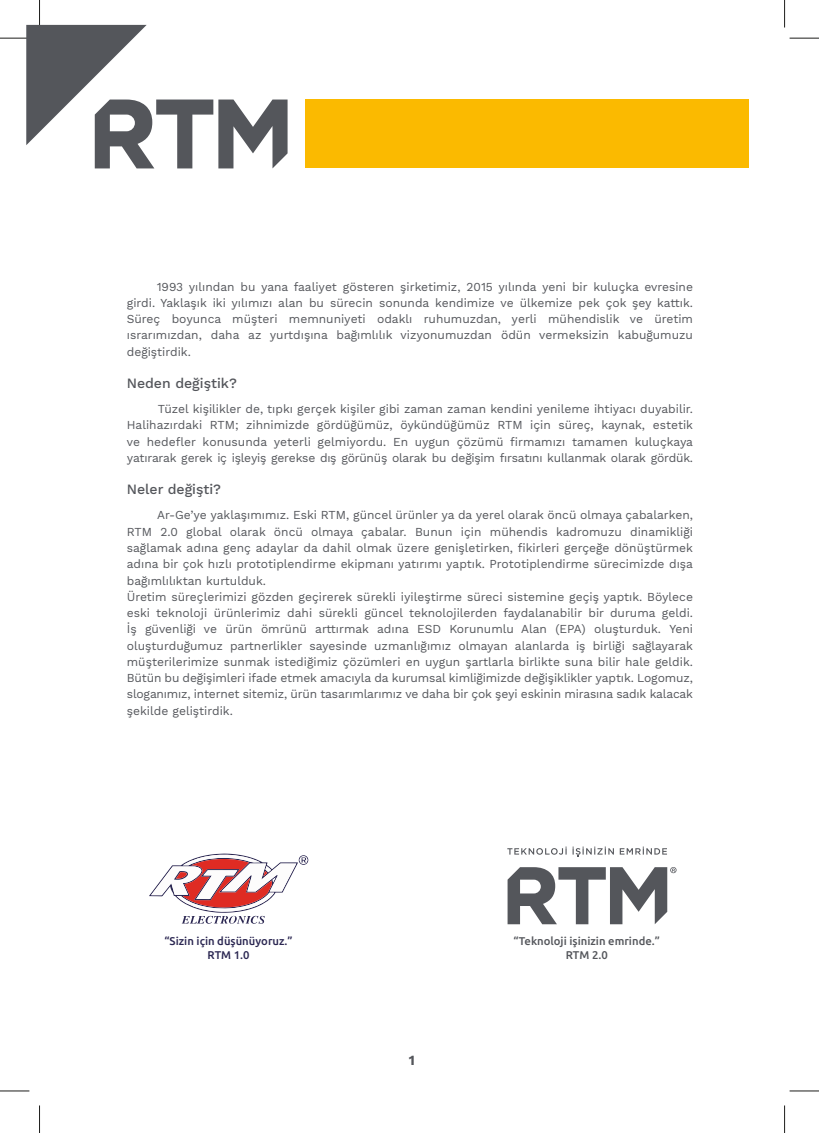
<style>
.page{position:relative;width:819px;height:1133px;background:#fff}
.page>*{position:absolute;margin:0;border:0;box-sizing:border-box;transform-origin:0 0}
.t1{font:500 14px "Work Sans";color:#54565b}
.t2{font:700 13.75px "Work Sans";color:#54565b}
.t3{font:12px/16.2px "Work Sans";color:#54565b;text-align:justify}
.t4{font:500 11.25px/13.5px "Ubuntu";color:#54565b;text-align:center}
.t5{font:500 11.25px/13.5px "Ubuntu";color:#2b2752;text-align:center}
</style>
<div class="page">
<svg style="left:39px;top:1105px;width:1px;height:27px"></svg>
<svg style="left:789px;top:38px;width:29px;height:1px"></svg>
<svg style="left:0;top:1090px;width:29px;height:1px"></svg>
<svg style="left:789px;top:1090px;width:29px;height:1px"></svg>
<svg style="left:0;top:0;width:287px;height:168px"></svg>
<div style="left:305px;top:99px;width:443px;height:69px;background:#fbba00"></div>
<svg style="left:149px;top:853px;width:159px;height:70px"></svg>
<svg style="left:507px;top:846px;width:59px;height:8px"></svg>
<svg style="left:619px;top:846px;width:47px;height:8px"></svg>
<svg style="left:572px;top:846px;width:41px;height:10px"></svg>
<svg style="left:507px;top:867px;width:169px;height:57px"></svg>
<p class="t3" style="left:127px;top:279px;width:567px;text-indent:30px">1993 yılından bu yana faaliyet gösteren şirketimiz, 2015 yılında yeni bir kuluçka evresine girdi. Yaklaşık iki yılımızı alan bu sürecin sonunda kendimize ve ülkemize pek çok şey kattık.<br>Süreç boyunca müşteri memnuniyeti odaklı ruhumuzdan, yerli mühendislik ve üretim ısrarımızdan, daha az yurtdışına bağımlılık vizyonumuzdan ödün vermeksizin kabuğumuzu değiştirdik.</p>
<p class="t1" style="left:127px;top:375px;width:112px">Neden değiştik?</p>
<p class="t3" style="left:127px;top:401px;width:567px;text-indent:31px">Tüzel kişilikler de, tıpkı gerçek kişiler gibi zaman zaman kendini yenileme ihtiyacı duyabilir.<br>Halihazırdaki RTM; zihnimizde gördüğümüz, öykündüğümüz RTM için süreç, kaynak, estetik ve hedefler konusunda yeterli gelmiyordu. En uygun çözümü firmamızı tamamen kuluçkaya yatırarak gerek iç işleyiş gerekse dış görünüş olarak bu değişim fırsatını kullanmak olarak gördük.</p>
<p class="t1" style="left:127px;top:481px;width:96px">Neler değişti?</p>
<p class="t3" style="left:127px;top:508px;width:567px;text-align:left;text-indent:30px">Ar-Ge’ye yaklaşımımız. Eski RTM, güncel ürünler ya da yerel olarak öncü olmaya çabalarken, RTM 2.0 global olarak öncü olmaya çabalar. Bunun için mühendis kadromuzu dinamikliği sağlamak adına genç adaylar da dahil olmak üzere genişletirken, fikirleri gerçeğe dönüştürmek adına bir çok hızlı prototiplendirme ekipmanı yatırımı yaptık. Prototiplendirme sürecimizde dışa bağımlılıktan kurtulduk.<br>Üretim süreçlerimizi gözden geçirerek sürekli iyileştirme süreci sistemine geçiş yaptık. Böylece eski teknoloji ürünlerimiz dahi sürekli güncel teknolojilerden faydalanabilir bir duruma geldi.<br>İş güvenliği ve ürün ömrünü arttırmak adına ESD Korunumlu Alan (EPA) oluşturduk. Yeni oluşturduğumuz partnerlikler sayesinde uzmanlığımız olmayan alanlarda iş birliği sağlayarak müşterilerimize sunmak istediğimiz çözümleri en uygun şartlarla birlikte suna bilir hale geldik.<br>Bütün bu değişimleri ifade etmek amacıyla da kurumsal kimliğimizde değişiklikler yaptık. Logomuz, sloganımız, internet sitemiz, ürün tasarımlarımız ve daha bir çok şeyi eskinin mirasına sadık kalacak şekilde geliştirdik.</p>
<p class="t5" style="left:164px;top:934px;width:130px">“Sizin için düşünüyoruz.”<br>RTM 1.0</p>
<p class="t2" style="left:409px;top:1052px;width:8px">1</p>
<p class="t4" style="left:513px;top:934px;width:148px">“Teknoloji işinizin emrinde.”<br>RTM 2.0</p>
</div>
